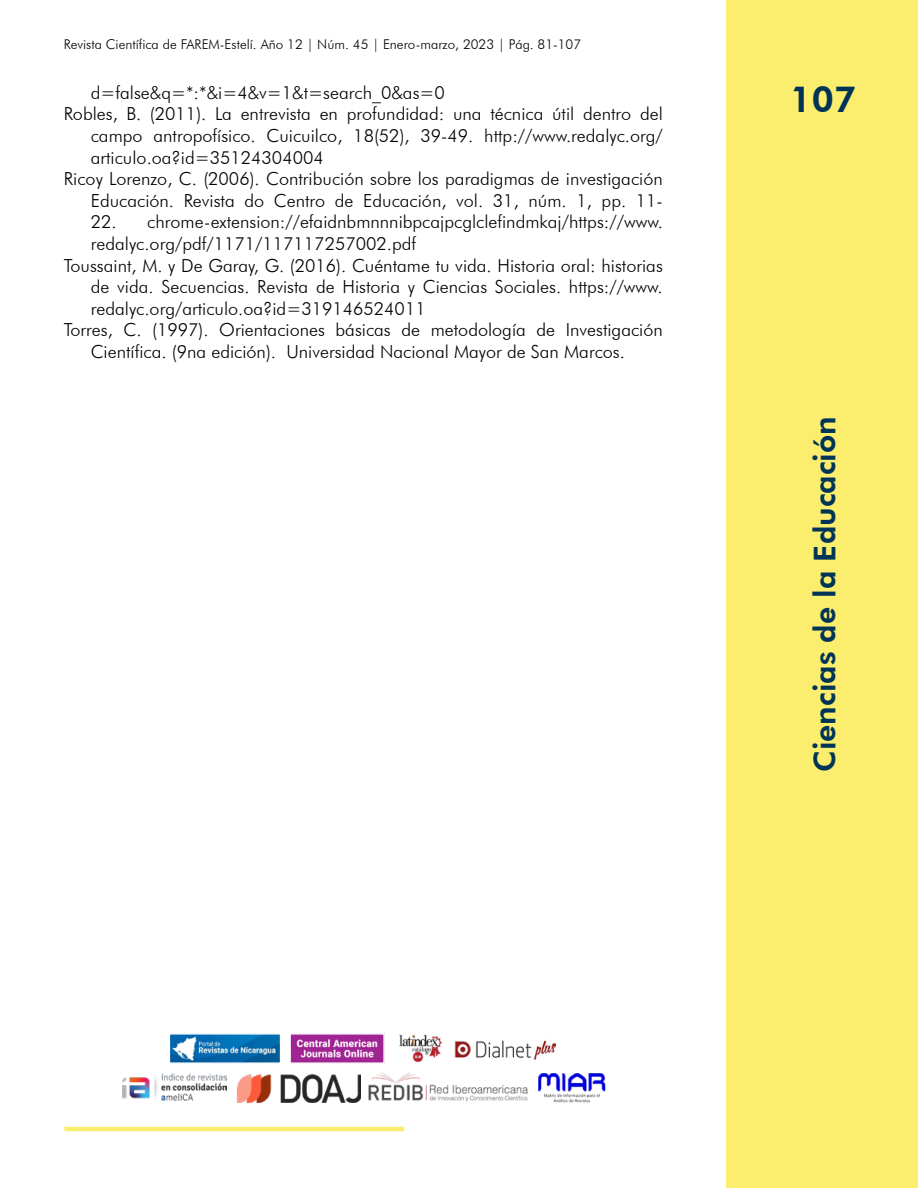
<style>
.page{position:relative;width:918px;height:1188px;background:#fff}
.page>*{position:absolute;margin:0;border:0;box-sizing:border-box;transform-origin:0 0}
.t1{font:800 36px "Futura BT";color:#003457}
.t2{font:800 30px "Futura BT";color:#003457}
.t3{font:300 18px "Futura BT";color:#000}
.t4{font:300 13.5px "Futura BT";color:#000}
</style>
<div class="page">
<div style="left:727px;top:0;width:191px;height:1188px;background:#fbee6e"></div>
<hr style="left:64px;top:1127px;width:340px;height:4px;background:#fbee6e">
<img style="left:172px;top:1036px;width:106px;height:25px">
<div style="left:169px;top:1033px;width:112px;height:31px;border:2px solid #fff"></div>
<img style="left:292px;top:1036px;width:90px;height:25px">
<div style="left:289px;top:1033px;width:96px;height:31px;border:2px solid #fff"></div>
<img style="left:399px;top:1036px;width:42px;height:25px">
<img style="left:455px;top:1040px;width:100px;height:20px">
<img style="left:123px;top:1075px;width:103px;height:25px">
<img style="left:237px;top:1073px;width:123px;height:30px">
<img style="left:368px;top:1072px;width:160px;height:30px">
<img style="left:538px;top:1073px;width:68px;height:30px">
<p class="t4" style="left:64px;top:36px;width:519px">Revista Científica de FAREM-Estelí. Año 12 | Núm. 45 | Enero-marzo, 2023 | Pág. 81-107</p>
<p class="t3" style="left:91px;top:81px;width:356px">d=false&amp;q=*:*&amp;i=4&amp;v=1&amp;t=search_0&amp;as=0</p>
<p class="t3" style="left:64px;top:103px;width:601px">Robles, B. (2011). La entrevista en profundidad: una técnica útil dentro del</p>
<p class="t3" style="left:91px;top:125px;width:574px">campo antropofísico. Cuicuilco, 18(52), 39-49. http://www.redalyc.org/</p>
<p class="t3" style="left:91px;top:146px;width:235px">articulo.oa?id=35124304004</p>
<p class="t3" style="left:64px;top:168px;width:601px">Ricoy Lorenzo, C. (2006). Contribución sobre los paradigmas de investigación</p>
<p class="t3" style="left:91px;top:189px;width:574px">Educación. Revista do Centro de Educación, vol. 31, núm. 1, pp. 11-</p>
<p class="t3" style="left:91px;top:211px;width:574px">22. chrome-extension://efaidnbmnnnibpcajpcglclefindmkaj/https://www.</p>
<p class="t3" style="left:91px;top:233px;width:327px">redalyc.org/pdf/1171/117117257002.pdf</p>
<p class="t3" style="left:64px;top:254px;width:601px">Toussaint, M. y De Garay, G. (2016). Cuéntame tu vida. Historia oral: historias</p>
<p class="t3" style="left:91px;top:276px;width:574px">de vida. Secuencias. Revista de Historia y Ciencias Sociales. https://www.</p>
<p class="t3" style="left:91px;top:297px;width:336px">redalyc.org/articulo.oa?id=319146524011</p>
<p class="t3" style="left:64px;top:319px;width:601px">Torres, C. (1997). Orientaciones básicas de metodología de Investigación</p>
<p class="t3" style="left:91px;top:341px;width:536px">Científica. (9na edición). Universidad Nacional Mayor de San Marcos.</p>
<h1 class="t1" style="left:790px;top:78px;width:68px">107</h1>
<h2 class="t2" style="left:807px;top:772px;width:357px;rotate:-90deg">Ciencias de la Educación</h2>
</div>
